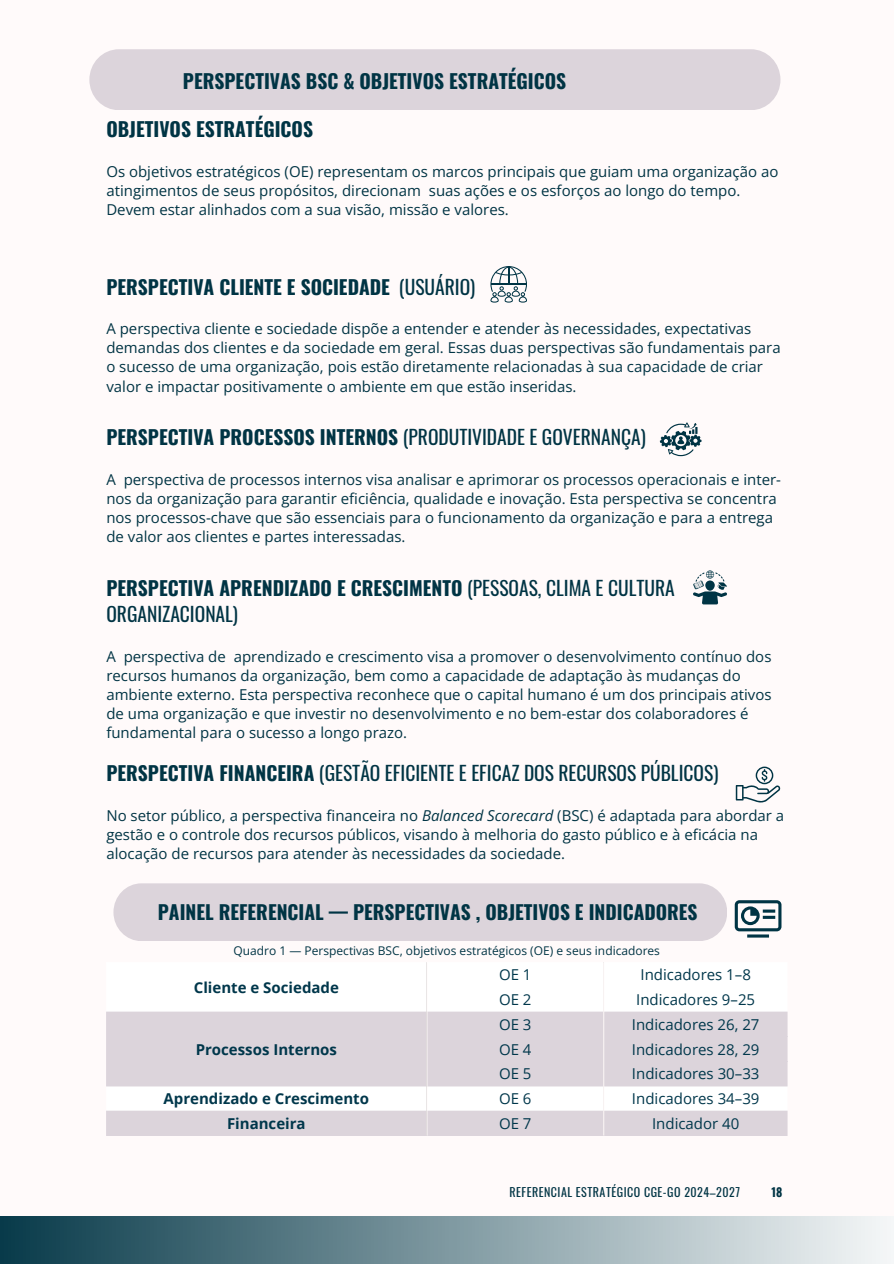
<style>
.page{position:relative;width:894px;height:1264px;background:#fff}
.page>*{position:absolute;margin:0;border:0;box-sizing:border-box;transform-origin:0 0}
.t1{font:700 19.5px "Oswald";color:#003444}
.t2{font:19.5px/25.8px "Oswald";color:#003444}
.t3{font:15px/19.2px "Open Sans";color:#003444}
.t4{font:15px "Open Sans";color:#00374b}
.t5{font:700 15px "Open Sans";color:#00374b}
.t6{font:12px "Open Sans";color:#003444}
.t7{font:12px "Oswald";letter-spacing:.04em;color:#003444}
.t8{font:700 12px "Oswald";color:#003444}
.s1{font-weight:400}
.s2{font-weight:700}
.s3{font-style:italic}
</style>
<div class="page">
<div style="left:0;top:0;width:893px;height:1263px;background:#fffafa"></div>
<svg style="left:490px;top:266px;width:36px;height:36px"></svg>
<svg style="left:659px;top:422px;width:42px;height:34px"></svg>
<svg style="left:693px;top:570px;width:34px;height:34px"></svg>
<svg style="left:735px;top:766px;width:45px;height:36px"></svg>
<svg style="left:106px;top:1011px;width:681px;height:124px;fill:#dcd4db"></svg>
<hr style="left:426px;top:962px;width:1px;height:173px;background:#fffafa">
<hr style="left:603px;top:962px;width:1px;height:173px;background:#fffafa">
<div style="left:0;top:1216px;width:893px;height:47px;background:linear-gradient(to right,#083a4a,#f5f7f8)"></div>
<svg style="left:734px;top:900px;width:47px;height:37px"></svg>
<div style="left:113px;top:883px;width:614px;height:58px;background:#dcd4db;border-radius:28px"></div>
<div style="left:89px;top:49px;width:691px;height:61px;background:#dcd4db;border-radius:30px"></div>
<p class="t1" style="left:183px;top:65px;width:384px">PERSPECTIVAS BSC &amp; OBJETIVOS ESTRATÉGICOS</p>
<p class="t1" style="left:106px;top:114px;width:208px">OBJETIVOS ESTRATÉGICOS</p>
<p class="t3" style="left:106px;top:161px;width:673px">Os objetivos estratégicos (OE) representam os marcos principais que guiam uma organização ao atingimentos de seus propósitos, direcionam suas ações e os esforços ao longo do tempo.<br>Devem estar alinhados com a sua visão, missão e valores.</p>
<h1 class="t1" style="left:106px;top:271px;width:370px">PERSPECTIVA CLIENTE E SOCIEDADE <span class="s1">(USUÁRIO)</span></h1>
<h1 class="t3" style="left:106px;top:319px;width:675px">A perspectiva cliente e sociedade dispõe a entender e atender às necessidades, expectativas demandas dos clientes e da sociedade em geral. Essas duas perspectivas são fundamentais para o sucesso de uma organização, pois estão diretamente relacionadas à sua capacidade de criar valor e impactar positivamente o ambiente em que estão inseridas.</h1>
<h3 class="t1" style="left:106px;top:422px;width:540px">PERSPECTIVA PROCESSOS INTERNOS <span class="s1">(PRODUTIVIDADE E GOVERNANÇA)</span></h3>
<p class="t3" style="left:106px;top:469px;width:676px">A perspectiva de processos internos visa analisar e aprimorar os processos operacionais e inter&shy;nos da organização para garantir eficiência, qualidade e inovação. Esta perspectiva se concentra nos processos-chave que são essenciais para o funcionamento da organização e para a entrega de valor aos clientes e partes interessadas.</p>
<h2 class="t2" style="left:106px;top:574px;width:569px"><span class="s2">PERSPECTIVA APRENDIZADO E CRESCIMENTO</span> (PESSOAS, CLIMA E CULTURA<br>ORGANIZACIONAL)</h2>
<h3 class="t3" style="left:106px;top:646px;width:666px">A perspectiva de aprendizado e crescimento visa a promover o desenvolvimento contínuo dos recursos humanos da organização, bem como a capacidade de adaptação às mudanças do ambiente externo. Esta perspectiva reconhece que o capital humano é um dos principais ativos de uma organização e que investir no desenvolvimento e no bem-estar dos colaboradores é fundamental para o sucesso a longo prazo.</h3>
<p class="t2" style="left:106px;top:759px;width:613px"><span class="s2">PERSPECTIVA FINANCEIRA</span> (GESTÃO EFICIENTE E EFICAZ DOS RECURSOS PÚBLICOS)</p>
<h2 class="t3" style="left:106px;top:805px;width:679px">No setor público, a perspectiva financeira no <span class="s3">Balanced Scorecard</span> (BSC) é adaptada para abordar a gestão e o controle dos recursos públicos, visando à melhoria do gasto público e à eficácia na alocação de recursos para atender às necessidades da sociedade.</h2>
<p class="t1" style="left:158px;top:896px;width:541px">PAINEL REFERENCIAL — PERSPECTIVAS , OBJETIVOS E INDICADORES</p>
<p class="t6" style="left:233px;top:941px;width:428px">Quadro 1 — Perspectivas BSC, objetivos estratégicos (OE) e seus indicadores</p>
<h3 class="t5" style="left:194px;top:976px;width:147px">Cliente e Sociedade</h3>
<h3 class="t5" style="left:196px;top:1038px;width:143px">Processos Internos</h3>
<p class="t4" style="left:499px;top:964px;width:34px">OE 1</p>
<h2 class="t4" style="left:640px;top:964px;width:112px">Indicadores 1–8</h2>
<h3 class="t4" style="left:499px;top:989px;width:34px">OE 2</h3>
<h2 class="t4" style="left:636px;top:989px;width:120px">Indicadores 9–25</h2>
<p class="t4" style="left:499px;top:1013px;width:34px">OE 3</p>
<h1 class="t4" style="left:631px;top:1013px;width:129px">Indicadores 26, 27</h1>
<p class="t4" style="left:499px;top:1038px;width:34px">OE 4</p>
<p class="t4" style="left:631px;top:1038px;width:129px">Indicadores 28, 29</p>
<p class="t4" style="left:499px;top:1063px;width:34px">OE 5</p>
<p class="t4" style="left:631px;top:1063px;width:129px">Indicadores 30–33</p>
<p class="t5" style="left:163px;top:1088px;width:207px">Aprendizado e Crescimento</p>
<p class="t4" style="left:499px;top:1088px;width:34px">OE 6</p>
<p class="t4" style="left:631px;top:1088px;width:129px">Indicadores 34–39</p>
<p class="t5" style="left:227px;top:1112px;width:80px">Financeira</p>
<p class="t4" style="left:499px;top:1112px;width:34px">OE 7</p>
<p class="t4" style="left:652px;top:1112px;width:89px">Indicador 40</p>
<p class="t7" style="left:509px;top:1182px;width:232px">REFERENCIAL ESTRATÉGICO CGE-GO 2024–2027</p>
<p class="t8" style="left:771px;top:1182px;width:12px">18</p>
</div>
